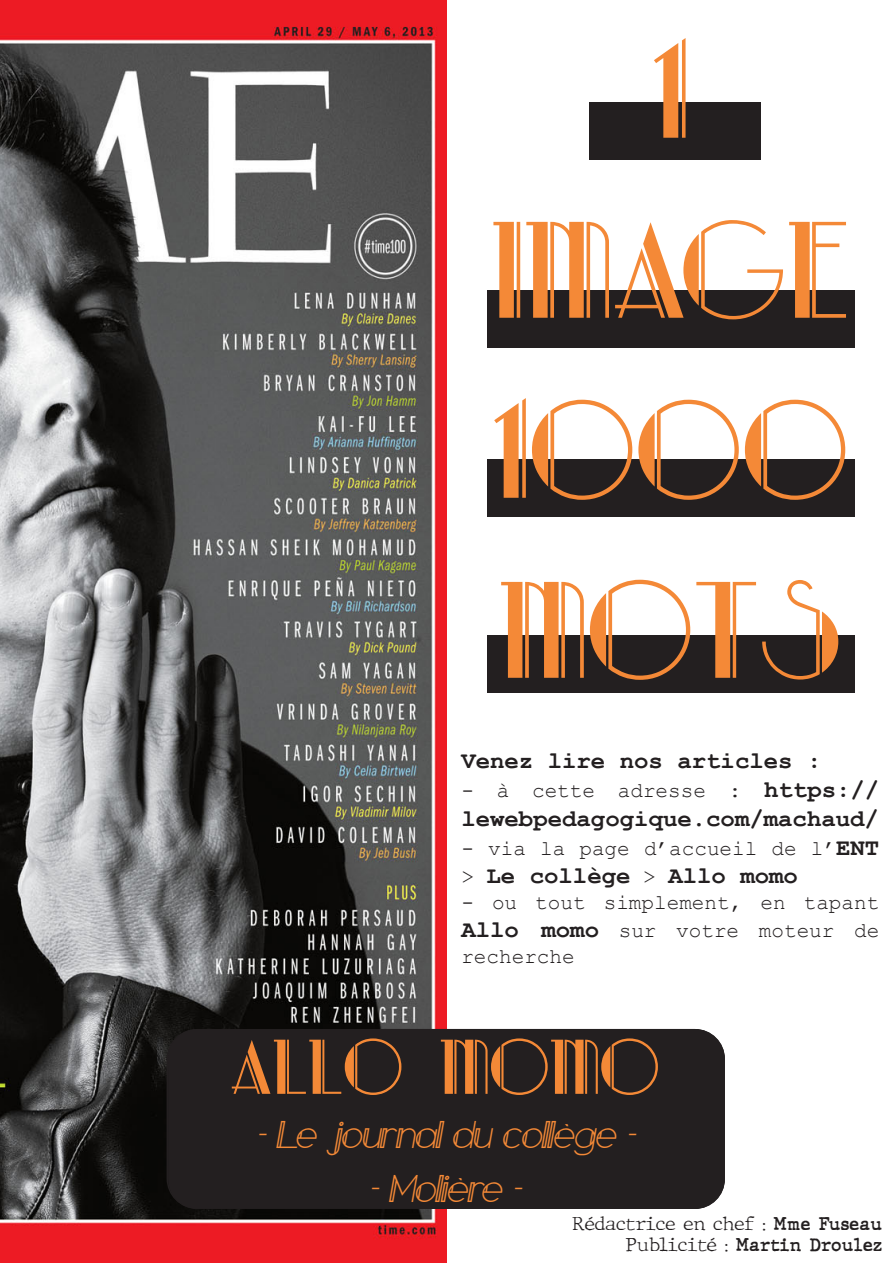
<style>
.page{position:relative;width:893px;height:1263px;background:#fff}
.page>*{position:absolute;margin:0;border:0;box-sizing:border-box;transform-origin:0 0}
.t1{font:127.5px "Park Lane NF";color:#f48937}
.t2{font:72px "Park Lane NF";color:#f48937}
.t3{font:italic 27px "Maraton Personal Use";color:#f48937}
.t4{font:700 24px "Courier New";color:#231f20}
.t5{font:21px/28.8px "Courier New";color:#231f20}
.t6{font:100 18px "JMH Typewriter";color:#231f20}
.t7{font:700 18px "JMH Typewriter";color:#231f20}
.s1{font-weight:700;font-size:24px}
.s2{font-weight:400;font-size:21px}
.s3{font-weight:700}
.s4{font-weight:100}
</style>
<div class="page">
<img style="left:0;top:0;width:446px;height:1263px">
<div style="left:168px;top:1029px;width:557px;height:180px;background:#231f20;border-radius:30px"></div>
<div style="left:167px;top:1029px;width:558px;height:180px;border:2px solid #231f20;border-radius:30px"></div>
<div style="left:590px;top:102px;width:171px;height:57px;background:#231f20"></div>
<div style="left:487px;top:290px;width:368px;height:57px;background:#231f20"></div>
<div style="left:487px;top:459px;width:368px;height:58px;background:#231f20"></div>
<div style="left:487px;top:636px;width:368px;height:57px;background:#231f20"></div>
<p class="t1" style="left:651px;top:21px;width:39px">1</p>
<p class="t1" style="left:490px;top:201px;width:360px">IMAGE</p>
<p class="t1" style="left:491px;top:381px;width:359px">1000</p>
<p class="t1" style="left:498px;top:561px;width:345px">MOTS</p>
<p class="t4" style="left:461px;top:746px;width:362px">Venez lire nos articles :</p>
<p class="t5" style="left:461px;top:775px;width:419px">- à cette adresse : <span class="s1">https://</span></p>
<p class="t4" style="left:461px;top:803px;width:419px">lewebpedagogique.com/machaud/</p>
<p class="t5" style="left:461px;top:833px;width:419px">- via la page d’accueil de l’<span class="s1">ENT</span></p>
<p class="t4" style="left:461px;top:861px;width:338px"><span class="s2">&gt;</span> Le collège <span class="s2">&gt;</span> Allo momo</p>
<p class="t5" style="left:461px;top:887px;width:419px">- ou tout simplement, en tapant<br><span class="s1">Allo momo</span> sur votre moteur de</p>
<p class="t5" style="left:461px;top:941px;width:115px">recherche</p>
<p class="t2" style="left:230px;top:1028px;width:431px">ALLO MOMO</p>
<p class="t3" style="left:257px;top:1115px;width:387px">- Le journal du collège -</p>
<p class="t3" style="left:369px;top:1169px;width:160px">- Molière -</p>
<p class="t6" style="left:572px;top:1212px;width:312px">Rédactrice en chef : <span class="s3">Mme Fuseau</span></p>
<p class="t7" style="left:626px;top:1234px;width:258px"><span class="s4">Publicité :</span> Martin Droulez</p>
</div>
